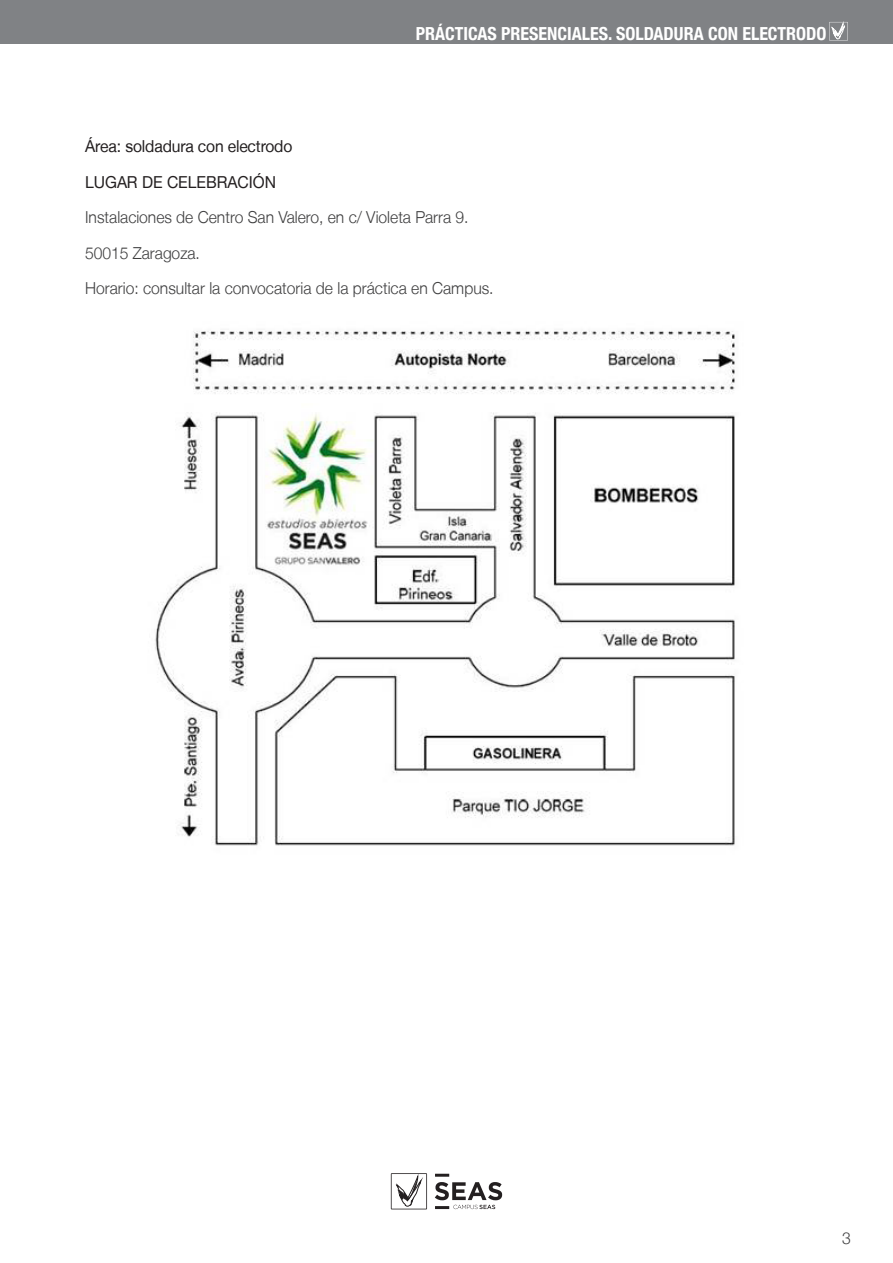
<style>
.page{position:relative;width:893px;height:1263px;background:#fff}
.page>*{position:absolute;margin:0;border:0;box-sizing:border-box;transform-origin:0 0}
.t1{font:700 condensed 18px "Helvetica Neue LT";color:#fff}
.CUERPO_CONTENIDO{font:300 16.5px "Helvetica Neue LT";color:#3e3e3f;scale:.95 1}
.CUERPO_CONTENIDO-2{font:16.5px "Helvetica Neue LT";letter-spacing:-.01em;color:#231f20;scale:.95 1}
</style>
<div class="page">
<div style="left:0;top:0;width:893px;height:44px;background:#808285"></div>
<hr style="left:435px;top:1174px;width:14px;height:3px;background:#231f20">
<svg style="left:435px;top:1182px;width:67px;height:27px"></svg>
<svg style="left:391px;top:1173px;width:36px;height:36px"></svg>
<svg style="left:829px;top:22px;width:19px;height:19px"></svg>
<img style="left:155px;top:331px;width:580px;height:515px">
<p class="t1" style="left:416px;top:23px;width:412px">PRÁCTICAS PRESENCIALES. SOLDADURA CON ELECTRODO</p>
<p class="CUERPO_CONTENIDO-2" style="left:85px;top:136px;width:220px">Área: soldadura con electrodo</p>
<p class="CUERPO_CONTENIDO-2" style="left:85px;top:172px;width:203px">LUGAR DE CELEBRACIÓN</p>
<p class="CUERPO_CONTENIDO" style="left:85px;top:207px;width:405px">Instalaciones de Centro San Valero, en c/ Violeta Parra 9.</p>
<p class="CUERPO_CONTENIDO" style="left:85px;top:243px;width:122px">50015 Zaragoza.</p>
<p class="CUERPO_CONTENIDO" style="left:85px;top:278px;width:432px">Horario: consultar la convocatoria de la práctica en Campus.</p>
<p class="CUERPO_CONTENIDO" style="left:842px;top:1228px;width:11px">3</p>
</div>
